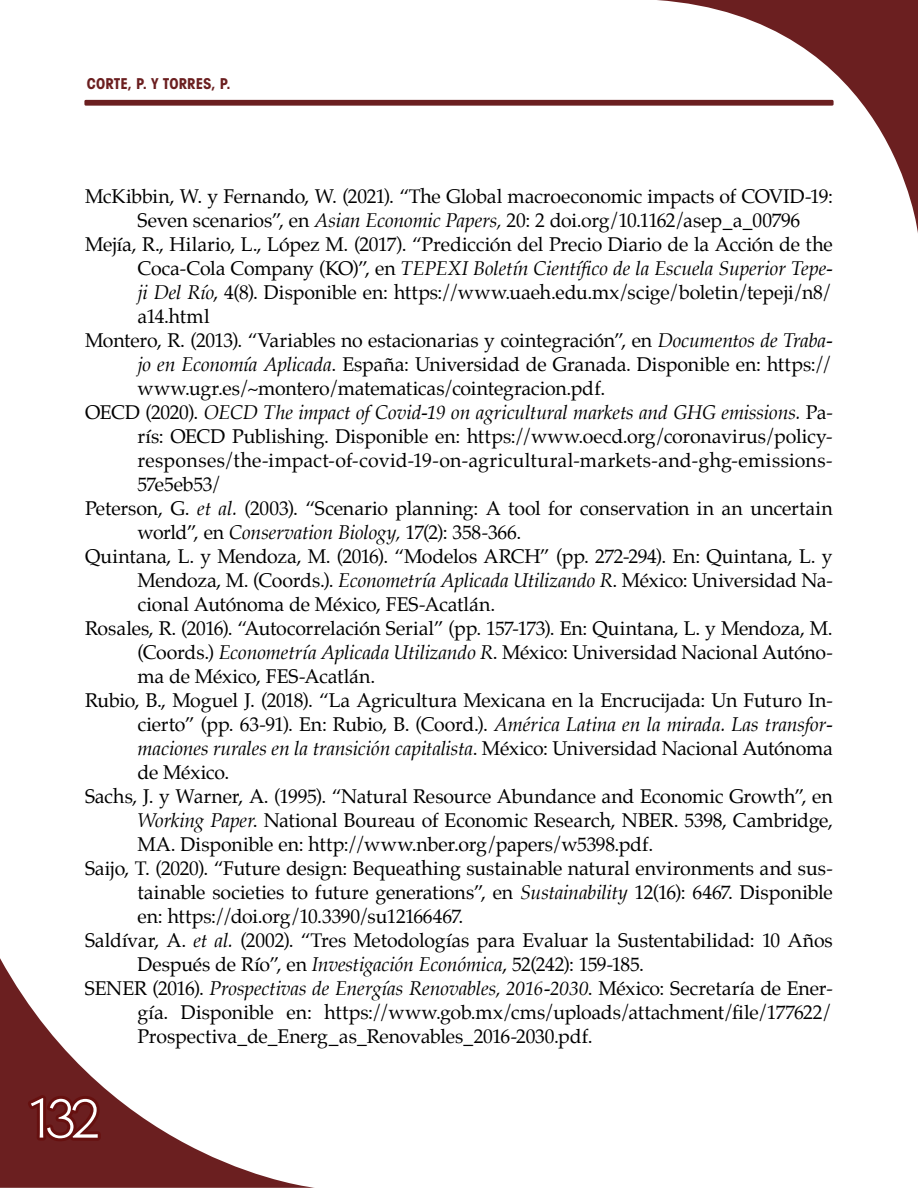
<style>
.page{position:relative;width:918px;height:1188px;background:#fff}
.page>*{position:absolute;margin:0;border:0;box-sizing:border-box;transform-origin:0 0}
.t1{font:60px "Martin Got URWT Ligh";color:#fff}
.t2{font:19.5px "Palatino";letter-spacing:-.01em;color:#000}
.t3{font:italic 19.5px "Palatino";letter-spacing:-.005em;color:#000}
.t4{font:19.5px "Palatino";letter-spacing:.015em;color:#000}
.t5{font:700 condensed 15px "Avant Garde";letter-spacing:.005em;color:#6b1f20}
.s1{font-style:italic}
.s2{font-style:normal}
</style>
<div class="page">
<svg style="left:0;top:958px;width:315px;height:230px"></svg>
<div style="left:84px;top:100px;width:750px;height:6px;background:#6b1f20;border-radius:2px"></div>
<svg style="left:23px;top:1091px;width:81px;height:54px;background:#681717"></svg>
<svg style="left:656px;top:0;width:261px;height:227px"></svg>
<svg style="left:917px;top:0;width:1px;height:233px"></svg>
<p class="t5" style="left:87px;top:74px;width:145px">CORTE, P. Y TORRES, P.</p>
<p class="t2" style="left:85px;top:180px;width:749px">McKibbin, W. y Fernando, W. (2021). “The Global macroeconomic impacts of COVID-19:</p>
<p class="t2" style="left:138px;top:204px;width:664px">Seven scenarios”, en <span class="s1">Asian Economic Papers,</span> 20: 2 doi.org/10.1162/asep_a_00796</p>
<p class="t2" style="left:85px;top:228px;width:749px">Mejía, R., Hilario, L., López M. (2017). “Predicción del Precio Diario de la Acción de the</p>
<p class="t3" style="left:138px;top:252px;width:697px"><span class="s2">Coca-Cola Company (KO)”, en</span> TEPEXI Boletín Científico de la Escuela Superior Tepe-</p>
<p class="t2" style="left:138px;top:276px;width:697px"><span class="s1">ji Del Río</span>, 4(8). Disponible en: https://www.uaeh.edu.mx/scige/boletin/tepeji/n8/</p>
<p class="t2" style="left:138px;top:300px;width:74px">a14.html</p>
<p class="t2" style="left:85px;top:324px;width:749px">Montero, R. (2013). “Variables no estacionarias y cointegración”, en <span class="s1">Documentos de Traba-</span></p>
<p class="t2" style="left:138px;top:348px;width:697px"><span class="s1">jo en Economía Aplicada</span>. España: Universidad de Granada. Disponible en: https://</p>
<p class="t2" style="left:138px;top:372px;width:469px">www.ugr.es/~montero/matematicas/cointegracion.pdf.</p>
<p class="t3" style="left:85px;top:396px;width:749px"><span class="s2">OECD (2020).</span> OECD The impact of Covid-19 on agricultural markets and GHG emissions. <span class="s2">Pa-</span></p>
<p class="t2" style="left:138px;top:420px;width:697px">rís: OECD Publishing. Disponible en: https://www.oecd.org/coronavirus/policy-</p>
<p class="t4" style="left:138px;top:444px;width:697px">responses/the-impact-of-covid-19-on-agricultural-markets-and-ghg-emissions-</p>
<p class="t2" style="left:138px;top:468px;width:86px">57e5eb53/</p>
<p class="t2" style="left:85px;top:492px;width:749px">Peterson, G. <span class="s1">et al.</span> (2003). “Scenario planning: A tool for conservation in an uncertain</p>
<p class="t2" style="left:138px;top:516px;width:385px">world”, en <span class="s1">Conservation Biology,</span> 17(2): 358-366.</p>
<p class="t2" style="left:85px;top:540px;width:749px">Quintana, L. y Mendoza, M. (2016). “Modelos ARCH” (pp. 272-294). En: Quintana, L. y</p>
<p class="t2" style="left:138px;top:564px;width:697px">Mendoza, M. (Coords.). <span class="s1">Econometría Aplicada Utilizando R</span>. México: Universidad Na-</p>
<p class="t2" style="left:138px;top:588px;width:359px">cional Autónoma de México, FES-Acatlán.</p>
<p class="t2" style="left:85px;top:612px;width:749px">Rosales, R. (2016). “Autocorrelación Serial” (pp. 157-173). En: Quintana, L. y Mendoza, M.</p>
<p class="t2" style="left:138px;top:636px;width:697px">(Coords.) <span class="s1">Econometría Aplicada Utilizando R</span>. México: Universidad Nacional Autóno-</p>
<p class="t2" style="left:138px;top:660px;width:239px">ma de México, FES-Acatlán.</p>
<p class="t2" style="left:85px;top:684px;width:749px">Rubio, B., Moguel J. (2018). “La Agricultura Mexicana en la Encrucijada: Un Futuro In-</p>
<p class="t2" style="left:138px;top:708px;width:697px">cierto” (pp. 63-91). En: Rubio, B. (Coord.). <span class="s1">América Latina en la mirada. Las transfor-</span></p>
<p class="t3" style="left:137px;top:732px;width:697px">maciones rurales en la transición capitalista<span class="s2">. México: Universidad Nacional Autónoma</span></p>
<p class="t2" style="left:137px;top:756px;width:93px">de México.</p>
<p class="t2" style="left:85px;top:780px;width:749px">Sachs, J. y Warner, A. (1995). “Natural Resource Abundance and Economic Growth”, en</p>
<p class="t2" style="left:137px;top:804px;width:697px"><span class="s1">Working Paper</span>. National Boureau of Economic Research, NBER. 5398, Cambridge,</p>
<p class="t2" style="left:137px;top:828px;width:517px">MA. Disponible en: http://www.nber.org/papers/w5398.pdf.</p>
<p class="t2" style="left:85px;top:852px;width:749px">Saijo, T. (2020). “Future design: Bequeathing sustainable natural environments and sus-</p>
<p class="t2" style="left:137px;top:876px;width:697px">tainable societies to future generations”, en <span class="s1">Sustainability</span> 12(16): 6467. Disponible</p>
<p class="t2" style="left:137px;top:900px;width:328px">en: https://doi.org/10.3390/su12166467.</p>
<p class="t2" style="left:85px;top:924px;width:749px">Saldívar, A. <span class="s1">et al.</span> (2002). “Tres Metodologías para Evaluar la Sustentabilidad: 10 Años</p>
<p class="t2" style="left:137px;top:948px;width:508px">Después de Río”, en <span class="s1">Investigación Económica</span>, 52(242): 159-185.</p>
<p class="t3" style="left:85px;top:973px;width:749px"><span class="s2">SENER (2016).</span> Prospectivas de Energías Renovables, 2016-2030<span class="s2">. México: Secretaría de Ener-</span></p>
<p class="t2" style="left:137px;top:996px;width:697px">gía. Disponible en: https://www.gob.mx/cms/uploads/attachment/file/177622/</p>
<p class="t2" style="left:137px;top:1020px;width:457px">Prospectiva_de_Energ_as_Renovables_2016-2030.pdf.</p>
<h1 class="t1" style="left:26px;top:1082px;width:77px">132</h1>
</div>
